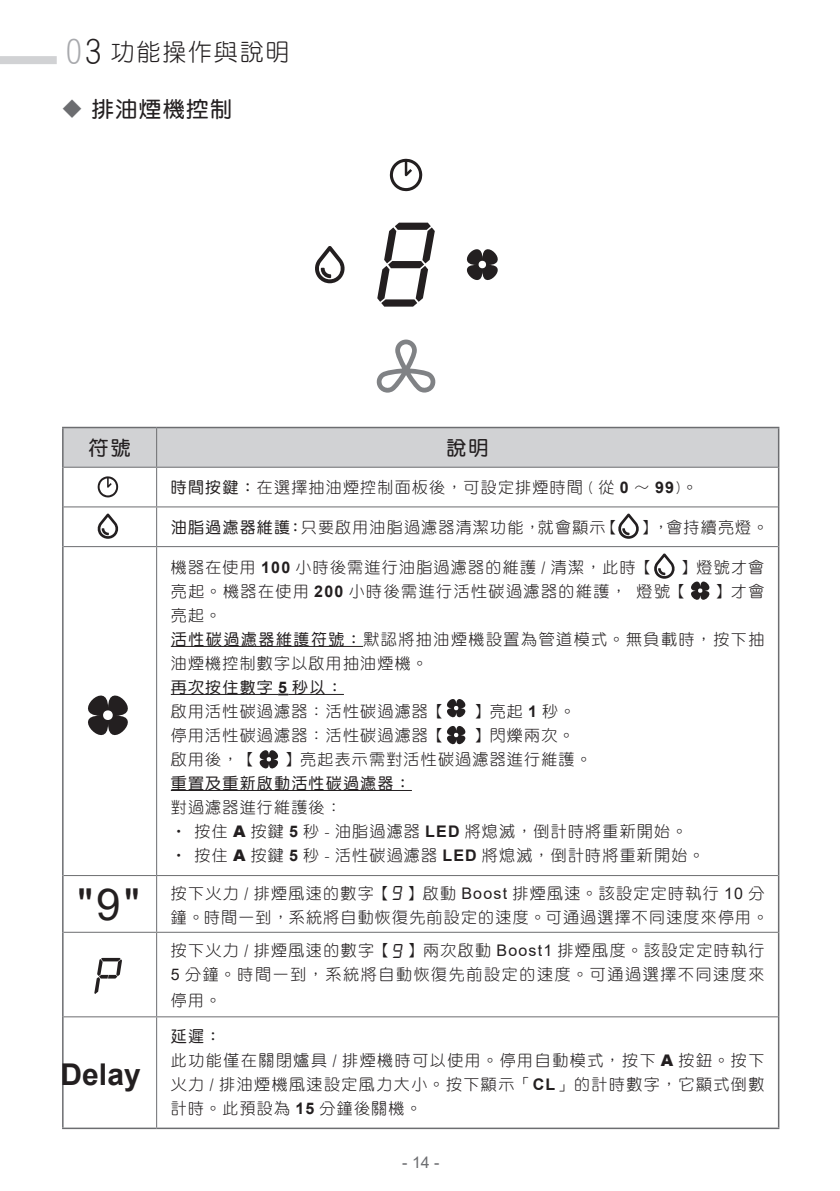
<style>
.page{position:relative;width:840px;height:1191px;background:#fff}
.page>*{position:absolute;margin:0;border:0;box-sizing:border-box;transform-origin:0 0}
.t1{font:54px "alarmclock";color:#231f20}
.t2{font:44px "Arial";color:#231f20}
.t3{font:700 30px "Arial";color:#231f20}
.目錄大標{font:24px "DF Yuan Lt HK BF";letter-spacing:.075em;color:#231f20}
.t4{font:22px "DF Yuan Std W7";letter-spacing:.075em;color:#231f20}
.t5{font:20px "DF Yuan Std W7";color:#231f20}
.t6{font:16px/24px "DF Yuan Std W3";letter-spacing:.075em;color:#231f20}
.t7{font:16px/24px "DF Yuan Std W3";letter-spacing:.1em;color:#231f20}
.t8{font:16px/24px "DF Yuan Std W3";letter-spacing:.095em;color:#231f20}
.t9{font:16px "DF Yuan Std W5";letter-spacing:.075em;color:#231f20}
.t10{font:16px "Arial";color:#6c6d70}
.s1{font-size:34px;color:#a8a9ad}
.s2{font-size:34px}
.s3{font-family:"DF Yuan Std W3";font-size:20px;color:#6c6d70}
.s4{font-family:"DF Yuan Std W5"}
.s5{font-family:"Arial";font-weight:700}
.s6{font-family:"Arial";font-weight:900}
.s7{font-family:"alarmclock";font-size:20px}
.s8{font-family:"Arial"}
</style>
<div class="page">
<div style="left:0;top:56px;width:57px;height:8px;background:#d1d2d4"></div>
<div style="left:64px;top:428px;width:713px;height:39px;background:#d1d2d4"></div>
<hr style="left:156px;top:428px;width:1px;height:39px;background:#6c6d70">
<hr style="left:64px;top:467px;width:92px;height:1px;background:#6c6d70">
<hr style="left:156px;top:467px;width:621px;height:1px;background:#6c6d70">
<hr style="left:156px;top:468px;width:1px;height:38px;background:#6c6d70">
<hr style="left:156px;top:507px;width:1px;height:39px;background:#6c6d70">
<hr style="left:156px;top:547px;width:1px;height:328px;background:#6c6d70">
<hr style="left:156px;top:876px;width:1px;height:55px;background:#6c6d70">
<hr style="left:156px;top:932px;width:1px;height:84px;background:#6c6d70">
<hr style="left:156px;top:1017px;width:1px;height:110px;background:#6c6d70">
<hr style="left:64px;top:506px;width:92px;height:1px;background:#6c6d70">
<hr style="left:64px;top:546px;width:92px;height:1px;background:#6c6d70">
<hr style="left:64px;top:875px;width:92px;height:1px;background:#6c6d70">
<hr style="left:64px;top:931px;width:92px;height:1px;background:#6c6d70">
<hr style="left:64px;top:1016px;width:92px;height:1px;background:#6c6d70">
<hr style="left:156px;top:506px;width:621px;height:1px;background:#6c6d70">
<hr style="left:156px;top:546px;width:621px;height:1px;background:#6c6d70">
<hr style="left:156px;top:875px;width:621px;height:1px;background:#6c6d70">
<hr style="left:156px;top:931px;width:621px;height:1px;background:#6c6d70">
<hr style="left:156px;top:1016px;width:621px;height:1px;background:#6c6d70">
<hr style="left:62px;top:427px;width:94px;height:1px;background:#6c6d70">
<hr style="left:62px;top:428px;width:2px;height:39px;background:#6c6d70">
<hr style="left:156px;top:427px;width:623px;height:1px;background:#6c6d70">
<hr style="left:777px;top:428px;width:2px;height:39px;background:#6c6d70">
<hr style="left:62px;top:467px;width:2px;height:40px;background:#6c6d70">
<hr style="left:777px;top:467px;width:2px;height:40px;background:#6c6d70">
<hr style="left:62px;top:507px;width:2px;height:39px;background:#6c6d70">
<hr style="left:777px;top:507px;width:2px;height:39px;background:#6c6d70">
<hr style="left:62px;top:546px;width:2px;height:329px;background:#6c6d70">
<hr style="left:777px;top:546px;width:2px;height:329px;background:#6c6d70">
<hr style="left:62px;top:875px;width:2px;height:57px;background:#6c6d70">
<hr style="left:777px;top:875px;width:2px;height:57px;background:#6c6d70">
<hr style="left:62px;top:932px;width:2px;height:84px;background:#6c6d70">
<hr style="left:777px;top:932px;width:2px;height:84px;background:#6c6d70">
<hr style="left:62px;top:1016px;width:2px;height:111px;background:#6c6d70">
<hr style="left:777px;top:1016px;width:2px;height:111px;background:#6c6d70">
<hr style="left:62px;top:1127px;width:94px;height:2px;background:#6c6d70">
<hr style="left:156px;top:1127px;width:623px;height:2px;background:#6c6d70">
<hr style="left:171px;top:646px;width:192px;height:1px;background:#231f20">
<hr style="left:171px;top:694px;width:107px;height:1px;background:#231f20">
<svg style="left:278px;top:693px;width:10px;height:2px"></svg>
<hr style="left:288px;top:694px;width:56px;height:1px;background:#231f20">
<hr style="left:171px;top:790px;width:240px;height:1px;background:#231f20">
<svg style="left:618px;top:513px;width:21px;height:26px"></svg>
<svg style="left:97px;top:513px;width:22px;height:26px"></svg>
<svg style="left:654px;top:553px;width:21px;height:26px"></svg>
<svg style="left:691px;top:581px;width:19px;height:19px"></svg>
<svg style="left:447px;top:699px;width:19px;height:46px"></svg>
<svg style="left:259px;top:750px;width:19px;height:19px"></svg>
<svg style="left:88px;top:695px;width:40px;height:41px"></svg>
<svg style="left:97px;top:476px;width:21px;height:21px"></svg>
<svg style="left:377px;top:223px;width:57px;height:84px"></svg>
<svg style="left:376px;top:339px;width:59px;height:53px"></svg>
<svg style="left:466px;top:249px;width:32px;height:31px"></svg>
<svg style="left:315px;top:246px;width:30px;height:37px"></svg>
<svg style="left:389px;top:159px;width:33px;height:32px"></svg>
<p class="目錄大標" style="left:65px;top:40px;width:226px"><span class="s1">0</span><span class="s2">3</span> 功能操作與說明</p>
<p class="t4" style="left:62px;top:97px;width:171px"><span class="s3">◆</span> 排油煙機控制</p>
<p class="t5" style="left:89px;top:436px;width:43px">符號</p>
<p class="t5" style="left:446px;top:436px;width:43px">說明</p>
<p class="t6" style="left:171px;top:475px;width:528px"><span class="s4">時間按鍵：</span>在選擇抽油煙控制面板後，可設定排煙時間 ( 從 <span class="s5">0</span> ～ <span class="s5">99</span>)。</p>
<p class="t6" style="left:171px;top:514px;width:449px"><span class="s4">油脂過濾器維護：</span>只要啟用油脂過濾器清潔功能，就會顯示【</p>
<p class="t6" style="left:639px;top:514px;width:130px">】，會持續亮燈。</p>
<p class="t6" style="left:171px;top:555px;width:483px">機器在使用 <span class="s5">100</span> 小時後需進行油脂過濾器的維護 / 清潔，此時【</p>
<p class="t6" style="left:171px;top:555px;width:594px;text-indent:508px">】燈號才會亮起。機器在使用 <span class="s5">200</span> 小時後需進行活性碳過濾器的維護， 燈號【</p>
<p class="t6" style="left:713px;top:579px;width:52px">】才會</p>
<p class="t2" style="left:77px;top:874px;width:64px">"9"</p>
<p class="t1" style="left:94px;top:950px;width:33px">P</p>
<p class="t3" style="left:61px;top:1053px;width:82px">Delay</p>
<p class="t6" style="left:171px;top:603px;width:52px">亮起。</p>
<p class="t8" style="left:171px;top:627px;width:595px"><span class="s4">活性碳過濾器維護符號：</span>默認將抽油煙機設置為管道模式。無負載時，按下抽油煙機控制數字以啟用抽油煙機。</p>
<p class="t9" style="left:171px;top:678px;width:173px">再次按住數字 <span class="s5">5</span> 秒以：</p>
<p class="t6" style="left:171px;top:699px;width:275px">啟用活性碳過濾器：活性碳過濾器【</p>
<p class="t6" style="left:472px;top:699px;width:104px">】亮起 <span class="s5">1</span> 秒。</p>
<p class="t6" style="left:171px;top:723px;width:276px">停用活性碳過濾器：活性碳過濾器【</p>
<p class="t6" style="left:472px;top:723px;width:104px">】閃爍兩次。</p>
<p class="t6" style="left:171px;top:747px;width:86px">啟用後，【</p>
<p class="t6" style="left:283px;top:747px;width:310px">】亮起表示需對活性碳過濾器進行維護。</p>
<p class="t9" style="left:171px;top:774px;width:241px">重置及重新啟動活性碳過濾器：</p>
<p class="t6" style="left:171px;top:795px;width:172px">對過濾器進行維護後：</p>
<p class="t6" style="left:171px;top:819px;width:517px">• 按住 <span class="s6">A</span> 按鍵 <span class="s5">5</span> 秒 - 油脂過濾器 <span class="s5">LED</span> 將熄滅，倒計時將重新開始。</p>
<p class="t6" style="left:171px;top:843px;width:535px">• 按住 <span class="s6">A</span> 按鍵 <span class="s5">5</span> 秒 - 活性碳過濾器 <span class="s5">LED</span> 將熄滅，倒計時將重新開始。</p>
<p class="t6" style="left:171px;top:880px;width:598px">按下火力 / 排煙風速的數字【<span class="s7">9</span>】啟動 <span class="s8">Boost</span> 排煙風速。該設定定時執行 <span class="s8">10</span> 分鐘。時間一到，系統將自動恢復先前設定的速度。可通過選擇不同速度來停用。</p>
<p class="t7" style="left:171px;top:938px;width:595px">按下火力 / 排煙風速的數字【<span class="s7">9</span>】兩次啟動 <span class="s8">Boost1</span> 排煙風度。該設定定時執行<br><span class="s8">5</span> 分鐘。時間一到，系統將自動恢復先前設定的速度。可通過選擇不同速度來</p>
<p class="t6" style="left:171px;top:988px;width:52px">停用。</p>
<p class="t9" style="left:171px;top:1028px;width:52px">延遲：</p>
<p class="t6" style="left:171px;top:1048px;width:594px;text-align:justify">此功能僅在關閉爐具 / 排煙機時可以使用。停用自動模式，按下 <span class="s6">A</span> 按鈕。按下火力 / 排油煙機風速設定風力大小。按下顯示「<span class="s5">CL</span>」的計時數字，它顯式倒數計時。此預設為 <span class="s5">15</span> 分鐘後關機。</p>
<p class="t10" style="left:402px;top:1151px;width:39px">- 14 -</p>
</div>
